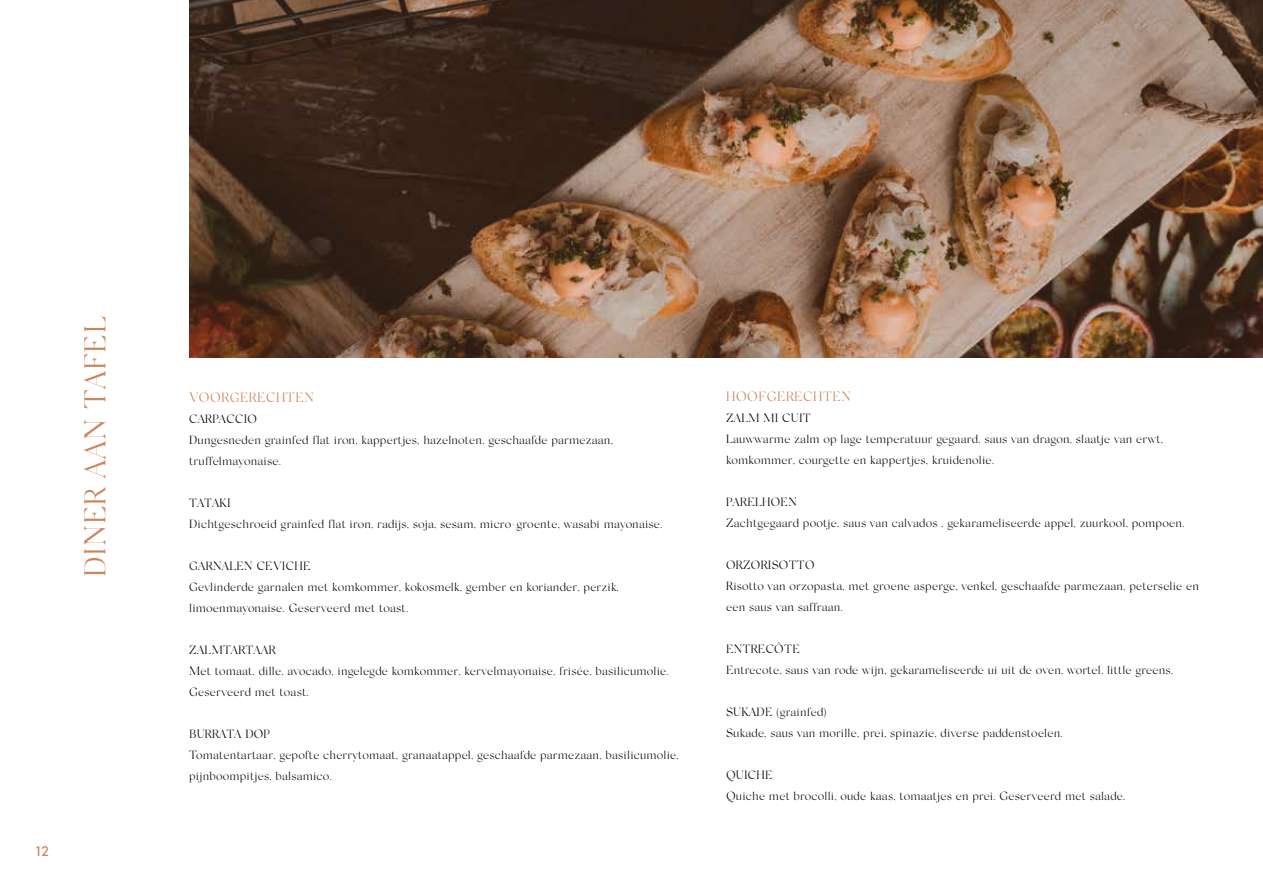
<style>
.page{position:relative;width:1263px;height:893px;background:#fff}
.page>*{position:absolute;margin:0;border:0;box-sizing:border-box;transform-origin:0 0}
.t1{font:300 30px "Silk Serif";letter-spacing:.02em;color:#cd855c}
.t2{font:15px "Sofia Pro";color:#cd855c}
.t3{font:300 13.5px "Silk Serif";letter-spacing:.035em;color:#cd855c}
.t4{font:300 12px/21px "Silk Serif";letter-spacing:.02em;color:#000}
</style>
<div class="page">
<img style="left:189px;top:0;width:1074px;height:357px">
<h1 class="t1" style="left:78px;top:577px;width:262px;rotate:-90deg">DINER AAN TAFEL</h1>
<p class="t2" style="left:36px;top:840px;width:15px">12</p>
<p class="t3" style="left:189px;top:390px;width:126px">VOORGERECHTEN</p>
<p class="t4" style="left:189px;top:409px;width:425px">CARPACCIO<br>Dungesneden grainfed flat iron, kappertjes, hazelnoten, geschaafde parmezaan, truffelmayonaise.</p>
<p class="t4" style="left:189px;top:493px;width:475px">TATAKI<br>Dichtgeschroeid grainfed flat iron, radijs, soja, sesam, micro-groente, wasabi mayonaise.</p>
<p class="t4" style="left:189px;top:556px;width:431px">GARNALEN CEVICHE<br>Gevlinderde garnalen met komkommer, kokosmelk, gember en koriander, perzik, limoenmayonaise. Geserveerd met toast.</p>
<p class="t4" style="left:189px;top:640px;width:481px">ZALMTARTAAR<br>Met tomaat, dille, avocado, ingelegde komkommer, kervelmayonaise, frisée, basilicumolie.<br>Geserveerd met toast.</p>
<p class="t4" style="left:189px;top:724px;width:491px">BURRATA DOP<br>Tomatentartaar, gepofte cherrytomaat, granaatappel, geschaafde parmezaan, basilicumolie, pijnboompitjes, balsamico.</p>
<p class="t3" style="left:726px;top:389px;width:126px">HOOFGERECHTEN</p>
<p class="t4" style="left:726px;top:408px;width:438px">ZALM MI CUIT<br>Lauwwarme zalm op lage temperatuur gegaard, saus van dragon, slaatje van erwt, komkommer, courgette en kappertjes, kruidenolie.</p>
<p class="t4" style="left:726px;top:492px;width:460px">PARELHOEN<br>Zachtgegaard pootje, saus van calvados , gekarameliseerde appel, zuurkool, pompoen.</p>
<p class="t4" style="left:726px;top:555px;width:474px">ORZORISOTTO<br>Risotto van orzopasta, met groene asperge, venkel, geschaafde parmezaan, peterselie en een saus van saffraan.</p>
<p class="t4" style="left:726px;top:639px;width:449px">ENTRECÔTE<br>Entrecote, saus van rode wijn, gekarameliseerde ui uit de oven, wortel, little greens.</p>
<p class="t4" style="left:726px;top:702px;width:338px">SUKADE (grainfed)<br>Sukade, saus van morille, prei, spinazie, diverse paddenstoelen.</p>
<p class="t4" style="left:726px;top:765px;width:401px">QUICHE<br>Quiche met brocolli, oude kaas, tomaatjes en prei. Geserveerd met salade.</p>
</div>
